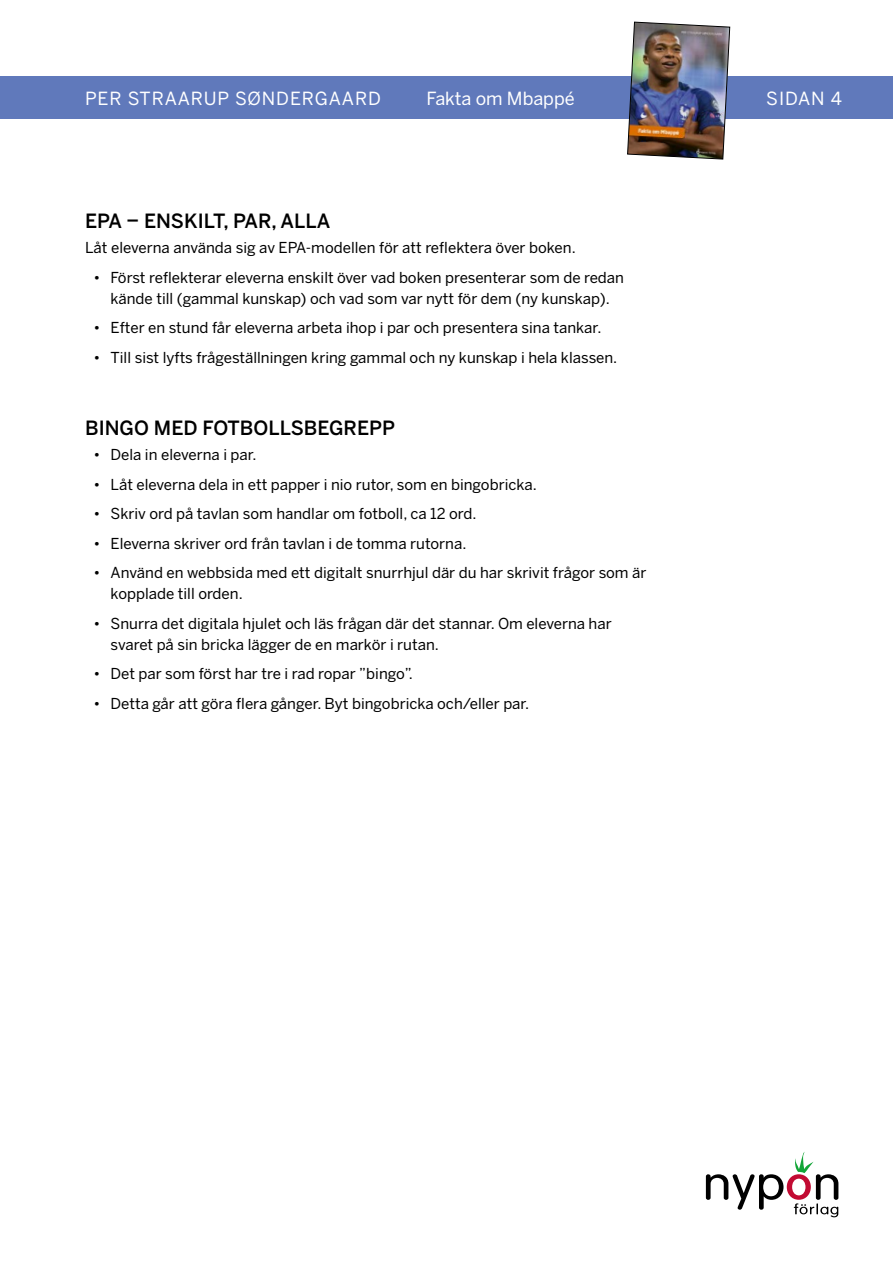
<style>
.page{position:relative;width:893px;height:1263px;background:#fff}
.page>*{position:absolute;margin:0;border:0;box-sizing:border-box;transform-origin:0 0}
.t1{font:500 19.5px "Benton Sans";color:#000}
.t2{font:18px "Benton Sans";letter-spacing:.04em;color:#fff}
.t3{font:18px "Benton Sans";color:#fff}
.t4{font:15px/21px "Benton Sans";color:#000}
</style>
<div class="page">
<svg style="left:706px;top:1152px;width:132px;height:65px"></svg>
<div style="left:0;top:77px;width:893px;height:42px;background:#6079bb"></div>
<img style="left:627px;top:21px;width:103px;height:139px">
<p class="t2" style="left:85px;top:87px;width:297px">PER STRAARUP SØNDERGAARD</p>
<p class="t3" style="left:426px;top:87px;width:150px">Fakta om Mbappé</p>
<p class="t2" style="left:766px;top:87px;width:77px">SIDAN 4</p>
<h1 class="t1" style="left:85px;top:209px;width:247px">EPA – ENSKILT, PAR, ALLA</h1>
<p class="t4" style="left:85px;top:237px;width:492px">Låt eleverna använda sig av EPA-modellen för att reflektera över boken.</p>
<p class="t4" style="left:94px;top:267px;width:532px;text-align:center">• Först reflekterar eleverna enskilt över vad boken presenterar som de redan kände till (gammal kunskap) och vad som var nytt för dem (ny kunskap).</p>
<p class="t4" style="left:94px;top:317px;width:509px">• Efter en stund får eleverna arbeta ihop i par och presentera sina tankar.</p>
<p class="t4" style="left:94px;top:347px;width:525px">• Till sist lyfts frågeställningen kring gammal och ny kunskap i hela klassen.</p>
<h1 class="t1" style="left:85px;top:416px;width:311px">BINGO MED FOTBOLLSBEGREPP</h1>
<p class="t4" style="left:94px;top:444px;width:165px">• Dela in eleverna i par.</p>
<p class="t4" style="left:94px;top:474px;width:445px">• Låt eleverna dela in ett papper i nio rutor, som en bingobricka.</p>
<p class="t4" style="left:94px;top:503px;width:384px">• Skriv ord på tavlan som handlar om fotboll, ca 12 ord.</p>
<p class="t4" style="left:94px;top:533px;width:374px">• Eleverna skriver ord från tavlan i de tomma rutorna.</p>
<p class="t4" style="left:111px;top:562px;width:537px;text-indent:-17px">• Använd en webbsida med ett digitalt snurrhjul där du har skrivit frågor som är kopplade till orden.</p>
<p class="t4" style="left:111px;top:613px;width:503px;text-indent:-17px">• Snurra det digitala hjulet och läs frågan där det stannar. Om eleverna har svaret på sin bricka lägger de en markör i rutan.</p>
<p class="t4" style="left:94px;top:663px;width:321px">• Det par som först har tre i rad ropar ”bingo”.</p>
<p class="t4" style="left:94px;top:693px;width:437px">• Detta går att göra flera gånger. Byt bingobricka och/eller par.</p>
</div>
